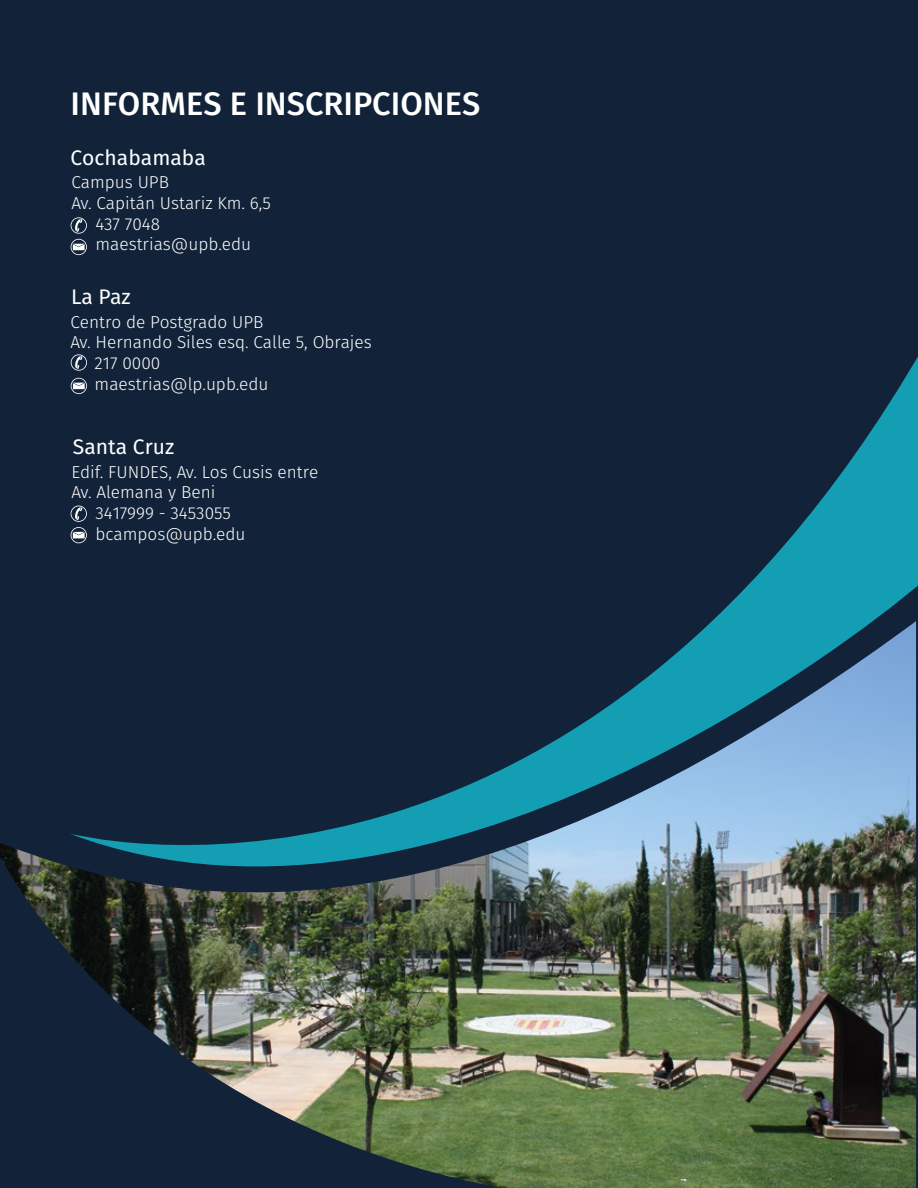
<style>
.page{position:relative;width:918px;height:1188px;background:#122339}
.page>*{position:absolute;margin:0;border:0;box-sizing:border-box;transform-origin:0 0}
.t1{font:500 32.55px "Fira Sans";color:#fff}
.t2{font:21.15px "Fira Sans";color:#fff}
.t3{font:300 17.25px "Fira Sans";color:#fff}
</style>
<div class="page">
<svg style="left:71px;top:217px;width:16px;height:38px"></svg>
<img style="left:0;top:843px;width:916px;height:345px">
<svg style="left:69px;top:354px;width:849px;height:628px"></svg>
<h1 class="t1" style="left:71px;top:78px;width:411px">INFORMES E INSCRIPCIONES</h1>
<p class="t2" style="left:71px;top:142px;width:137px">Cochabamaba</p>
<p class="t3" style="left:71px;top:170px;width:99px">Campus UPB</p>
<p class="t3" style="left:71px;top:191px;width:201px">Av. Capitán Ustariz Km. 6,5</p>
<p class="t3" style="left:96px;top:211px;width:66px">437 7048</p>
<p class="t3" style="left:96px;top:232px;width:157px">maestrias@upb.edu</p>
<p class="t2" style="left:71px;top:281px;width:61px">La Paz</p>
<p class="t3" style="left:71px;top:309px;width:194px">Centro de Postgrado UPB</p>
<p class="t3" style="left:71px;top:330px;width:303px">Av. Hernando Siles esq. Calle 5, Obrajes</p>
<p class="t3" style="left:95px;top:351px;width:67px">217 0000</p>
<p class="t3" style="left:95px;top:371px;width:175px">maestrias@lp.upb.edu</p>
<p class="t2" style="left:73px;top:431px;width:103px">Santa Cruz</p>
<p class="t3" style="left:71px;top:459px;width:248px">Edif. FUNDES, Av. Los Cusis entre</p>
<p class="t3" style="left:71px;top:480px;width:146px">Av. Alemana y Beni</p>
<p class="t3" style="left:95px;top:501px;width:137px">3417999 - 3453055</p>
<p class="t3" style="left:95px;top:521px;width:152px">bcampos@upb.edu</p>
</div>
